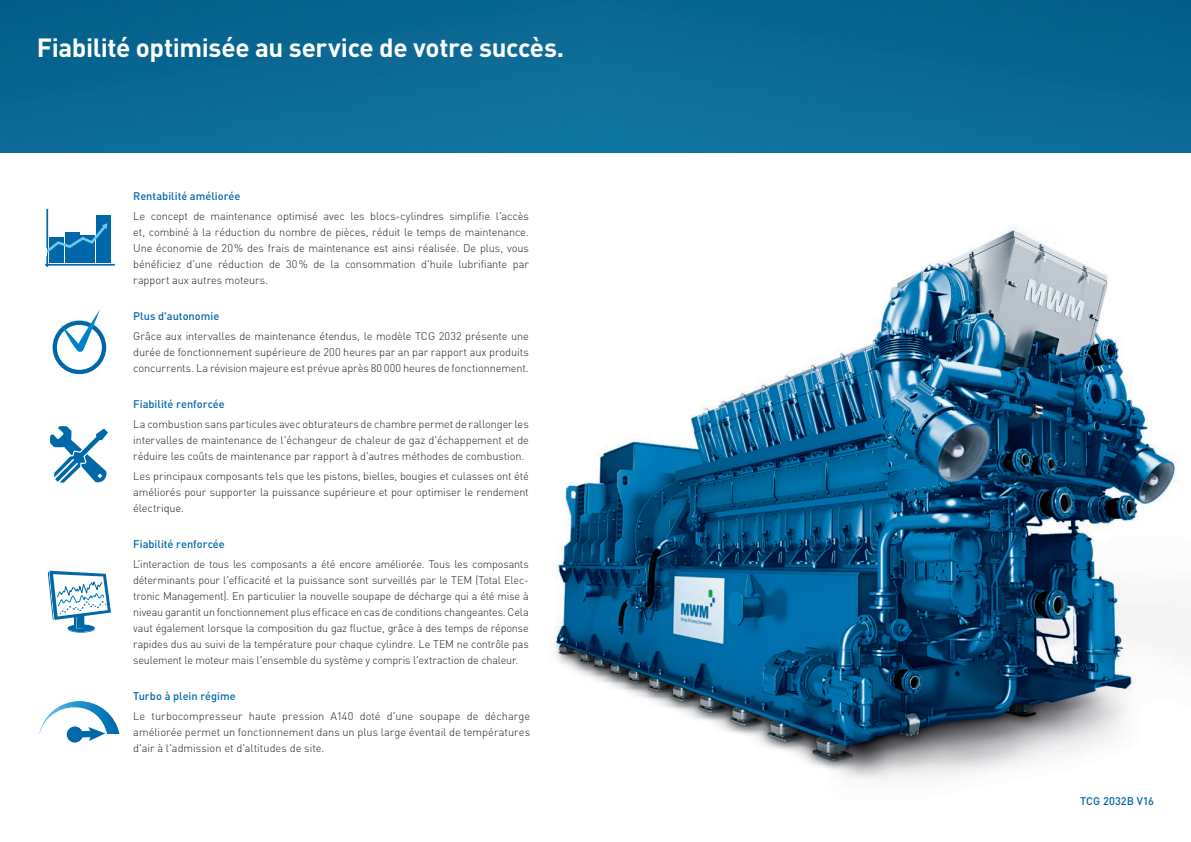
<style>
.page{position:relative;width:1191px;height:842px;background:#fff}
.page>*{position:absolute;margin:0;border:0;box-sizing:border-box;transform-origin:0 0}
.t1{font:700 26px "DIN Pro";letter-spacing:-.015em;color:#fff}
.t2{font:300 11px/16px "DIN Pro";letter-spacing:-.01em;color:#231f20;text-align:justify}
.t3{font:500 11px "DIN Pro";color:#0068a9}
</style>
<div class="page">
<img style="left:0;top:0;width:1191px;height:152px">
<img style="left:555px;top:227px;width:636px;height:553px">
<div style="left:49px;top:238px;width:15px;height:25px;background:#0068a9"></div>
<div style="left:65px;top:232px;width:14px;height:31px;background:#0068a9"></div>
<div style="left:80px;top:236px;width:15px;height:27px;background:#0068a9"></div>
<div style="left:96px;top:215px;width:15px;height:48px;background:#0068a9"></div>
<hr style="left:46px;top:209px;width:2px;height:57px;background:#0068a9">
<hr style="left:45px;top:264px;width:70px;height:2px;background:#0068a9">
<svg style="left:46px;top:223px;width:62px;height:33px"></svg>
<svg style="left:48px;top:571px;width:63px;height:62px"></svg>
<div style="left:53px;top:321px;width:53px;height:53px;border:4px solid #0068a9;border-radius:50%"></div>
<svg style="left:61px;top:309px;width:39px;height:43px"></svg>
<svg style="left:50px;top:426px;width:58px;height:58px"></svg>
<svg style="left:67px;top:726px;width:16px;height:17px"></svg>
<svg style="left:39px;top:701px;width:80px;height:40px"></svg>
<h1 class="t1" style="left:37px;top:30px;width:529px">Fiabilité optimisée au service de votre succès.</h1>
<p class="t3" style="left:133px;top:189px;width:109px">Rentabilité améliorée</p>
<p class="t2" style="left:133px;top:208px;width:397px">Le concept de maintenance optimisé avec les blocs-cylindres simplifie l'accès et, combiné à la réduction du nombre de pièces, réduit le temps de maintenance.<br>Une économie de 20% des frais de maintenance est ainsi réalisée. De plus, vous bénéficiez d'une réduction de 30% de la consommation d'huile lubrifiante par rapport aux autres moteurs.</p>
<p class="t3" style="left:133px;top:309px;width:87px">Plus d'autonomie</p>
<p class="t2" style="left:133px;top:328px;width:397px">Grâce aux intervalles de maintenance étendus, le modèle TCG 2032 présente une durée de fonctionnement supérieure de 200 heures par an par rapport aux produits concurrents. La révision majeure est prévue après 80 000 heures de fonctionnement.</p>
<p class="t3" style="left:133px;top:397px;width:93px">Fiabilité renforcée</p>
<p class="t2" style="left:133px;top:416px;width:397px">La combustion sans particules avec obturateurs de chambre permet de rallonger les intervalles de maintenance de l'échangeur de chaleur de gaz d'échappement et de réduire les coûts de maintenance par rapport à d'autres méthodes de combustion.</p>
<p class="t2" style="left:133px;top:468px;width:397px">Les principaux composants tels que les pistons, bielles, bougies et culasses ont été améliorés pour supporter la puissance supérieure et pour optimiser le rendement électrique.</p>
<p class="t3" style="left:133px;top:537px;width:93px">Fiabilité renforcée</p>
<p class="t2" style="left:133px;top:556px;width:397px">L'interaction de tous les composants a été encore améliorée. Tous les composants déterminants pour l'efficacité et la puissance sont surveillés par le TEM (Total Elec&shy;tronic Management). En particulier la nouvelle soupape de décharge qui a été mise à niveau garantit un fonctionnement plus efficace en cas de conditions changeantes. Cela vaut également lorsque la composition du gaz fluctue, grâce à des temps de réponse rapides dus au suivi de la température pour chaque cylindre. Le TEM ne contrôle pas seulement le moteur mais l'ensemble du système y compris l'extraction de chaleur.</p>
<p class="t3" style="left:133px;top:689px;width:104px">Turbo à plein régime</p>
<p class="t2" style="left:133px;top:708px;width:398px">Le turbocompresseur haute pression A140 doté d'une soupape de décharge améliorée permet un fonctionnement dans un plus large éventail de températures d'air à l'admission et d'altitudes de site.</p>
<p class="t3" style="left:1080px;top:794px;width:76px">TCG 2032B V16</p>
</div>
